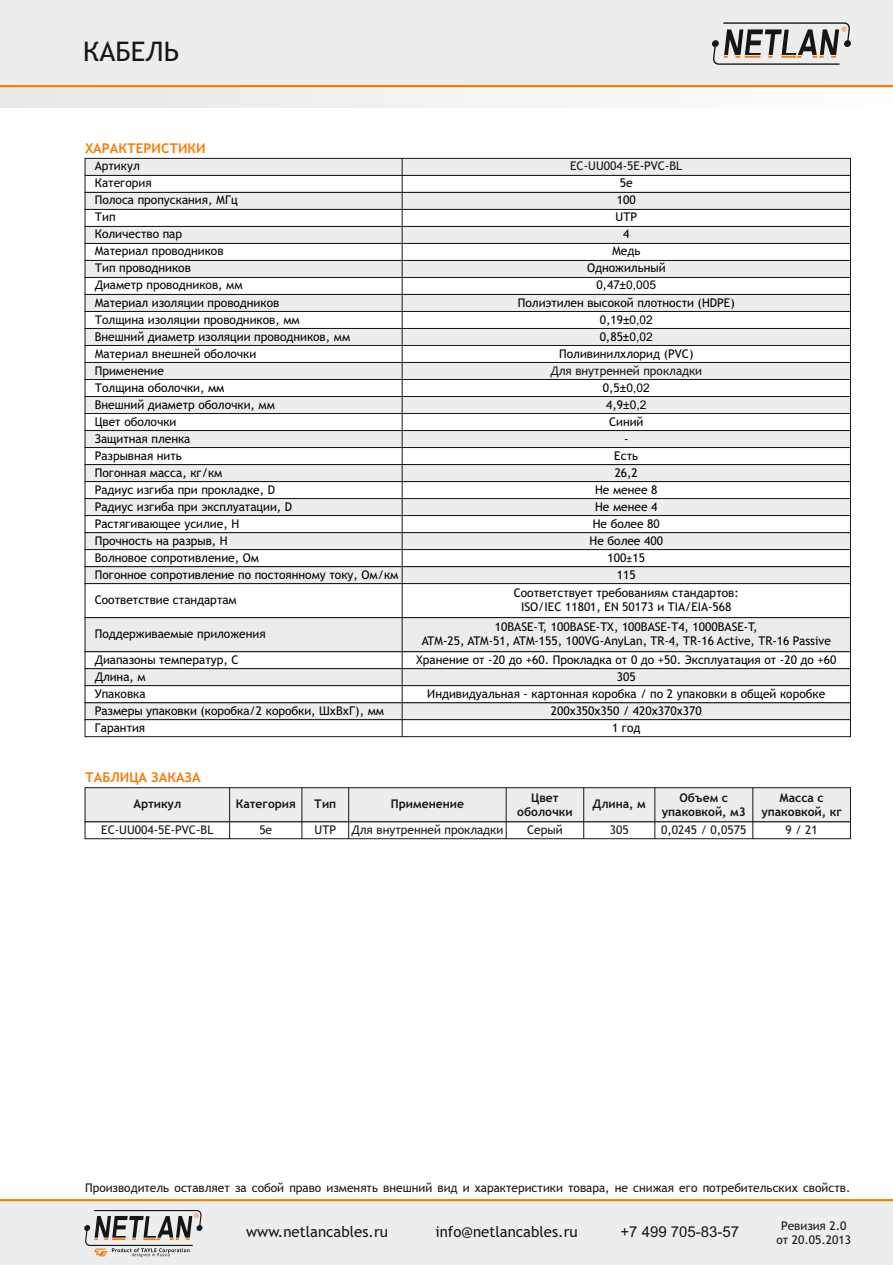
<style>
.page{position:relative;width:893px;height:1265px;background:#fff}
.page>*{position:absolute;margin:0;border:0;box-sizing:border-box;transform-origin:0 0}
.t1{font:27px "Trebuchet MS";color:#151616}
.t2{font:15px "Trebuchet MS";color:#151616}
.t3{font:15px "Arial";color:#151616}
.t4{font:700 13.5px "Trebuchet MS";color:#f77c06}
.t5{font:12px/17px "Trebuchet MS";color:#000;text-align:center}
.t6{font:12px/14px "Trebuchet MS";color:#151616;text-align:center}
.t7{font:700 12px/14px "Trebuchet MS";color:#151616;text-align:center}
.t8{font:12px "Arial";color:#000}
.s1{font-family:"Trebuchet MS"}
</style>
<div class="page">
<svg style="left:84px;top:787px;width:767px;height:52px"></svg>
<svg style="left:84px;top:158px;width:767px;height:579px"></svg>
<hr style="left:402px;top:158px;width:1px;height:579px;background:#151616">
<div style="left:0;top:86px;width:893px;height:21px;background:#f2f2f3"></div>
<div style="left:0;top:0;width:893px;height:86px;background:#eceded"></div>
<hr style="left:0;top:85px;width:893px;height:2px;background:#f77c06">
<svg style="left:712px;top:22px;width:138px;height:43px"></svg>
<div style="left:0;top:1200px;width:893px;height:65px;background:#eceded"></div>
<hr style="left:0;top:1199px;width:893px;height:2px;background:#f77c06">
<svg style="left:85px;top:1210px;width:117px;height:47px"></svg>
<h1 class="t1" style="left:83px;top:41px;width:98px">КАБЕЛЬ</h1>
<p class="t4" style="left:85px;top:143px;width:122px">ХАРАКТЕРИСТИКИ</p>
<p class="t5" style="left:95px;top:159px;width:47px">Артикул</p>
<p class="t6" style="left:570px;top:160px;width:114px">EC-UU004-5E-PVC-BL</p>
<p class="t5" style="left:95px;top:193px;width:145px">Полоса пропускания, МГц</p>
<p class="t5" style="left:617px;top:193px;width:20px">100</p>
<p class="t5" style="left:95px;top:176px;width:58px">Категория</p>
<p class="t5" style="left:620px;top:176px;width:14px">5e</p>
<p class="t5" style="left:95px;top:210px;width:22px">Тип</p>
<p class="t5" style="left:616px;top:210px;width:23px">UTP</p>
<p class="t5" style="left:95px;top:227px;width:89px">Количество пар</p>
<p class="t5" style="left:623px;top:227px;width:8px">4</p>
<p class="t5" style="left:95px;top:244px;width:130px">Материал проводников</p>
<p class="t5" style="left:612px;top:244px;width:30px">Медь</p>
<p class="t5" style="left:95px;top:261px;width:98px">Тип проводников</p>
<p class="t5" style="left:587px;top:261px;width:80px">Одножильный</p>
<p class="t5" style="left:95px;top:278px;width:149px">Диаметр проводников, мм</p>
<p class="t8" style="left:596px;top:281px;width:61px"><span class="s1">0,47</span>±0,005</p>
<p class="t5" style="left:95px;top:295px;width:186px">Материал изоляции проводников</p>
<p class="t5" style="left:518px;top:295px;width:218px">Полиэтилен высокой плотности (HDPE)</p>
<p class="t5" style="left:95px;top:312px;width:207px">Толщина изоляции проводников, мм</p>
<p class="t8" style="left:600px;top:315px;width:55px"><span class="s1">0,19</span>±0,02</p>
<p class="t5" style="left:95px;top:329px;width:257px">Внешний диаметр изоляции проводников, мм</p>
<p class="t8" style="left:600px;top:332px;width:55px"><span class="s1">0,85</span>±0,02</p>
<p class="t5" style="left:95px;top:363px;width:71px">Применение</p>
<p class="t6" style="left:550px;top:364px;width:153px">Для внутренней прокладки</p>
<p class="t5" style="left:95px;top:397px;width:182px">Внешний диаметр оболочки, мм</p>
<p class="t8" style="left:606px;top:400px;width:42px"><span class="s1">4,9</span>±0,2</p>
<p class="t5" style="left:95px;top:346px;width:163px">Материал внешней оболочки</p>
<p class="t5" style="left:559px;top:346px;width:136px">Поливинилхлорид (PVC)</p>
<p class="t5" style="left:95px;top:380px;width:131px">Толщина оболочки, мм</p>
<p class="t8" style="left:603px;top:383px;width:48px"><span class="s1">0,5</span>±0,02</p>
<p class="t5" style="left:609px;top:414px;width:36px">Синий</p>
<p class="t5" style="left:95px;top:414px;width:83px">Цвет оболочки</p>
<p class="t5" style="left:95px;top:431px;width:97px">Защитная пленка</p>
<p class="t5" style="left:624px;top:431px;width:6px">-</p>
<p class="t5" style="left:95px;top:448px;width:89px">Разрывная нить</p>
<p class="t5" style="left:614px;top:448px;width:25px">Есть</p>
<p class="t5" style="left:95px;top:465px;width:129px">Погонная масса, кг/км</p>
<p class="t5" style="left:615px;top:465px;width:25px">26,2</p>
<p class="t5" style="left:95px;top:499px;width:199px">Радиус изгиба при эксплуатации, D</p>
<p class="t5" style="left:595px;top:499px;width:64px">Не менее 4</p>
<p class="t5" style="left:95px;top:533px;width:135px">Прочность на разрыв, H</p>
<p class="t5" style="left:590px;top:533px;width:75px">Не более 400</p>
<p class="t5" style="left:95px;top:482px;width:182px">Радиус изгиба при прокладке, D</p>
<p class="t5" style="left:595px;top:482px;width:64px">Не менее 8</p>
<p class="t5" style="left:95px;top:516px;width:146px">Растягивающее усилие, H</p>
<p class="t5" style="left:593px;top:516px;width:69px">Не более 80</p>
<p class="t5" style="left:95px;top:550px;width:166px">Волновое сопротивление, Ом</p>
<p class="t5" style="left:607px;top:550px;width:39px">100±15</p>
<p class="t5" style="left:95px;top:567px;width:305px">Погонное сопротивление по постоянному току, Ом/км</p>
<p class="t5" style="left:617px;top:567px;width:20px">115</p>
<p class="t5" style="left:95px;top:592px;width:144px">Соответствие стандартам</p>
<p class="t5" style="left:95px;top:626px;width:172px">Поддерживаемые приложения</p>
<p class="t5" style="left:514px;top:587px;width:227px;line-height:14px">Соответствует требованиям стандартов:<br>ISO/IEC 11801, EN 50173 и TIA/EIA-568</p>
<p class="t5" style="left:422px;top:621px;width:411px;line-height:14px">10BASE-T, 100BASE-TX, 100BASE-T4, 1000BASE-T,<br>ATM-25, ATM-51, ATM-155, 100VG-AnyLan, TR-4, TR-16 Active, TR-16 Passive</p>
<p class="t5" style="left:95px;top:652px;width:145px">Диапазоны температур, С</p>
<p class="t5" style="left:416px;top:652px;width:422px">Хранение от -20 до +60. Прокладка от 0 до +50. Эксплуатация от -20 до +60</p>
<p class="t5" style="left:95px;top:669px;width:52px">Длина, м</p>
<p class="t5" style="left:617px;top:669px;width:20px">305</p>
<p class="t5" style="left:95px;top:686px;width:52px">Упаковка</p>
<p class="t5" style="left:427px;top:686px;width:399px">Индивидуальная - картонная коробка / по 2 упаковки в общей коробке<br>200x350x350 / 420х370х370</p>
<p class="t5" style="left:95px;top:703px;width:291px;text-align:left">Размеры упаковки (коробка/2 коробки, ШхВхГ), мм<br>Гарантия</p>
<p class="t5" style="left:612px;top:720px;width:30px">1 год</p>
<p class="t4" style="left:85px;top:772px;width:117px">ТАБЛИЦА ЗАКАЗА</p>
<p class="t7" style="left:593px;top:798px;width:55px">Длина, м</p>
<p class="t7" style="left:662px;top:792px;width:86px">Объем с упаковкой, м3</p>
<p class="t6" style="left:610px;top:824px;width:20px">305</p>
<p class="t7" style="left:133px;top:798px;width:49px">Артикул</p>
<p class="t7" style="left:761px;top:792px;width:82px">Масса с упаковкой, кг</p>
<p class="t7" style="left:517px;top:792px;width:57px">Цвет оболочки</p>
<p class="t7" style="left:236px;top:798px;width:62px">Категория</p>
<p class="t7" style="left:314px;top:798px;width:24px">Тип</p>
<p class="t6" style="left:315px;top:824px;width:23px">UTP</p>
<p class="t7" style="left:391px;top:798px;width:75px">Применение</p>
<p class="t6" style="left:259px;top:824px;width:14px">5e</p>
<p class="t6" style="left:352px;top:824px;width:153px">Для внутренней прокладки</p>
<p class="t6" style="left:527px;top:824px;width:37px">Серый</p>
<p class="t6" style="left:661px;top:824px;width:87px">0,0245 / 0,0575</p>
<p class="t6" style="left:785px;top:824px;width:34px">9 / 21</p>
<p class="t6" style="left:101px;top:824px;width:114px">EC-UU004-5E-PVC-BL</p>
<p class="t6" style="left:85px;top:1181px;width:767px">Производитель оставляет за собой право изменять внешний вид и характеристики товара, не снижая его потребительских свойств.</p>
<p class="t2" style="left:246px;top:1226px;width:144px">www.netlancables.ru</p>
<p class="t2" style="left:435px;top:1226px;width:144px">info@netlancables.ru</p>
<p class="t3" style="left:620px;top:1226px;width:120px">+7 499 705-83-57</p>
<p class="t6" style="left:776px;top:1219px;width:76px">Ревизия 2.0 от 20.05.2013</p>
</div>
